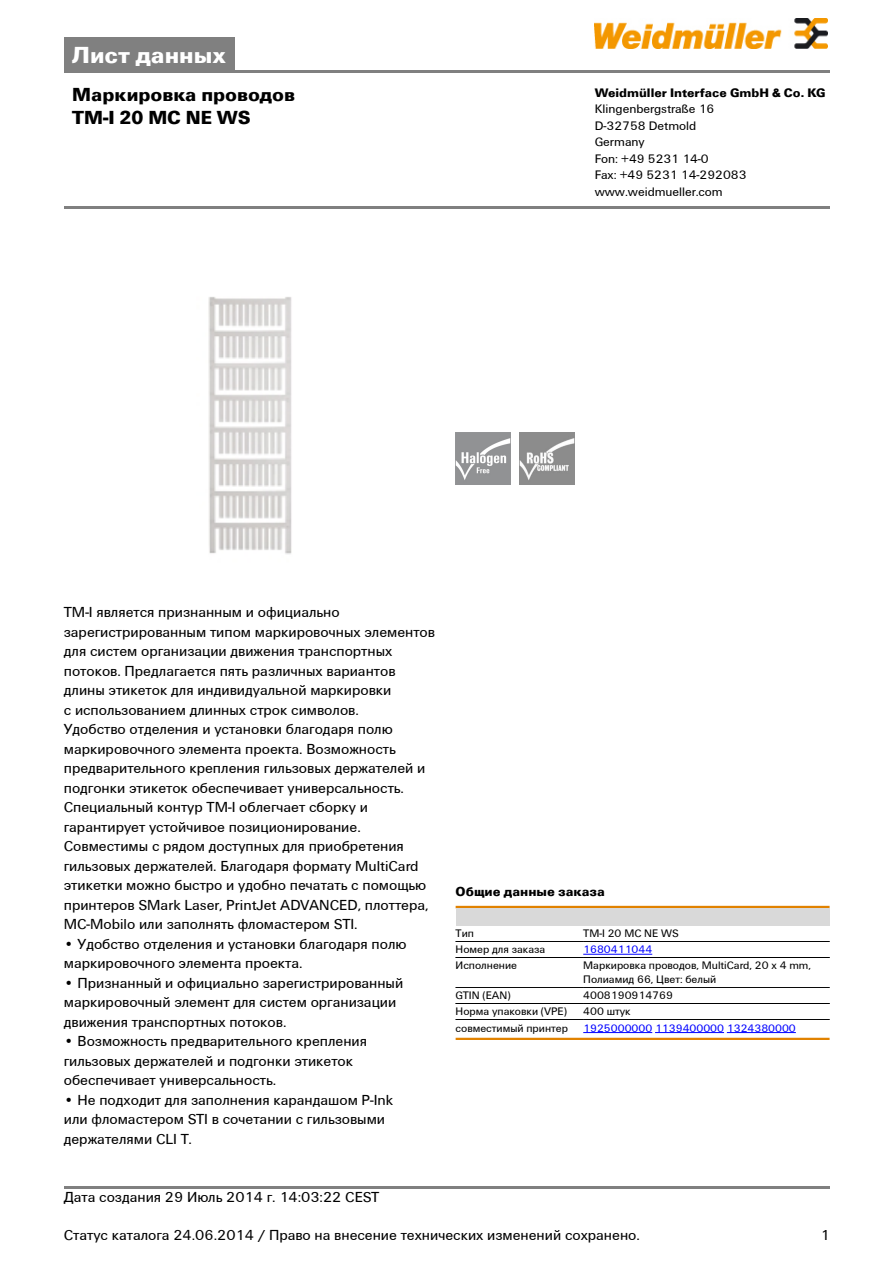
<style>
.page{position:relative;width:893px;height:1263px;background:#fff}
.page>*{position:absolute;margin:0;border:0;box-sizing:border-box;transform-origin:0 0}
.t1{font:700 24px "Weidmueller";color:#fff}
.t2{font:700 19.5px/22.5px "Weidmueller";color:#000}
.t3{font:15px/19.5px "Weidmueller";color:#000}
.t4{font:700 13.5px "Weidmueller";color:#000}
.t5{font:12.75px/16.5px "Weidmueller";color:#000}
.t6{font:700 12.75px "Weidmueller";color:#000}
.t7{font:11.25px/13.6px "Weidmueller";color:#000}
.t8{font:11.25px "Weidmueller";color:#00f}
</style>
<div class="page">
<div style="left:64px;top:38px;width:171px;height:32px;background:#808080"></div>
<hr style="left:64px;top:70px;width:765px;height:2px;background:#808080">
<img style="left:594px;top:18px;width:233px;height:30px">
<hr style="left:64px;top:1186px;width:765px;height:3px;background:#808080">
<img style="left:208px;top:297px;width:84px;height:257px">
<img style="left:455px;top:433px;width:56px;height:52px">
<img style="left:519px;top:433px;width:55px;height:52px">
<hr style="left:455px;top:906px;width:374px;height:2px;background:#e18200">
<div style="left:455px;top:908px;width:374px;height:17px;background:#d9d9d9"></div>
<hr style="left:455px;top:941px;width:128px;height:1px;background:#000">
<hr style="left:455px;top:957px;width:128px;height:1px;background:#000">
<hr style="left:583px;top:941px;width:246px;height:1px;background:#000">
<hr style="left:583px;top:957px;width:246px;height:1px;background:#000">
<hr style="left:583px;top:954px;width:69px;height:1px;background:#00f">
<hr style="left:455px;top:958px;width:128px;height:1px;background:#000">
<hr style="left:583px;top:958px;width:246px;height:1px;background:#000">
<hr style="left:455px;top:987px;width:128px;height:1px;background:#000">
<hr style="left:583px;top:987px;width:246px;height:1px;background:#000">
<hr style="left:455px;top:1003px;width:128px;height:1px;background:#000">
<hr style="left:455px;top:1019px;width:128px;height:1px;background:#000">
<hr style="left:583px;top:1003px;width:246px;height:1px;background:#000">
<hr style="left:583px;top:1019px;width:246px;height:1px;background:#000">
<hr style="left:455px;top:1020px;width:128px;height:1px;background:#000">
<hr style="left:583px;top:1020px;width:246px;height:1px;background:#000">
<hr style="left:583px;top:1032px;width:69px;height:1px;background:#00f">
<hr style="left:655px;top:1032px;width:69px;height:1px;background:#00f">
<hr style="left:726px;top:1032px;width:69px;height:1px;background:#00f">
<hr style="left:455px;top:1038px;width:374px;height:2px;background:#e18200">
<hr style="left:64px;top:206px;width:765px;height:3px;background:#808080">
<h1 class="t1" style="left:72px;top:40px;width:155px">Лист данных</h1>
<h2 class="t2" style="left:72px;top:83px;width:224px">Маркировка проводов<br>TM-I 20 MC NE WS</h2>
<p class="t6" style="left:594px;top:85px;width:232px">Weidmüller Interface GmbH &amp; Co. KG</p>
<p class="t5" style="left:594px;top:101px;width:153px">Klingenbergstraße 16<br>D-32758 Detmold<br>Germany<br>Fon: +49 5231 14-0<br>Fax: +49 5231 14-292083 www.weidmueller.com</p>
<p class="t3" style="left:64px;top:602px;width:373px">TM-I является признанным и официально зарегистрированным типом маркировочных элементов для систем организации движения транспортных потоков. Предлагается пять различных вариантов длины этикеток для индивидуальной маркировки<br>с использованием длинных строк символов.<br>Удобство отделения и установки благодаря полю маркировочного элемента проекта. Возможность предварительного крепления гильзовых держателей и подгонки этикеток обеспечивает универсальность.<br>Специальный контур TM-I облегчает сборку и гарантирует устойчивое позиционирование.<br>Совместимы с рядом доступных для приобретения гильзовых держателей. Благодаря формату MultiCard этикетки можно быстро и удобно печатать с помощью принтеров SMark Laser, PrintJet ADVANCED, плоттера, MC-Mobilo или заполнять фломастером STI.</p>
<p class="t3" style="left:64px;top:934px;width:344px">• Удобство отделения и установки благодаря полю маркировочного элемента проекта.</p>
<p class="t3" style="left:64px;top:973px;width:341px">• Признанный и официально зарегистрированный маркировочный элемент для систем организации движения транспортных потоков.</p>
<p class="t3" style="left:64px;top:1031px;width:305px">• Возможность предварительного крепления гильзовых держателей и подгонки этикеток обеспечивает универсальность.</p>
<p class="t3" style="left:64px;top:1090px;width:331px">• Не подходит для заполнения карандашом P-Ink или фломастером STI в сочетании с гильзовыми держателями CLI T.</p>
<p class="t4" style="left:455px;top:884px;width:151px">Общие данные заказа</p>
<p class="t7" style="left:455px;top:926px;width:20px">Тип</p>
<p class="t7" style="left:583px;top:926px;width:97px">TM-I 20 MC NE WS</p>
<p class="t7" style="left:455px;top:943px;width:91px">Номер для заказа</p>
<p class="t8" style="left:583px;top:943px;width:70px">1680411044</p>
<p class="t7" style="left:455px;top:959px;width:63px">Исполнение</p>
<p class="t7" style="left:583px;top:959px;width:229px">Маркировка проводов, MultiCard, 20 x 4 mm,<br>Полиамид 66, Цвет: белый</p>
<p class="t7" style="left:455px;top:989px;width:56px">GTIN (EAN)</p>
<p class="t7" style="left:583px;top:989px;width:91px">4008190914769</p>
<p class="t7" style="left:455px;top:1005px;width:113px">Норма упаковки (VPE)</p>
<p class="t7" style="left:583px;top:1005px;width:49px">400 штук</p>
<p class="t7" style="left:455px;top:1021px;width:114px">совместимый принтер</p>
<p class="t8" style="left:583px;top:1021px;width:214px">1925000000 1139400000 1324380000</p>
<p class="t3" style="left:64px;top:1187px;width:317px">Дата создания 29 Июль 2014 г. 14:03:22 CEST</p>
<p class="t3" style="left:64px;top:1226px;width:577px">Статус каталога 24.06.2014 / Право на внесение технических изменений сохранено.</p>
<p class="t3" style="left:820px;top:1226px;width:11px">1</p>
</div>
